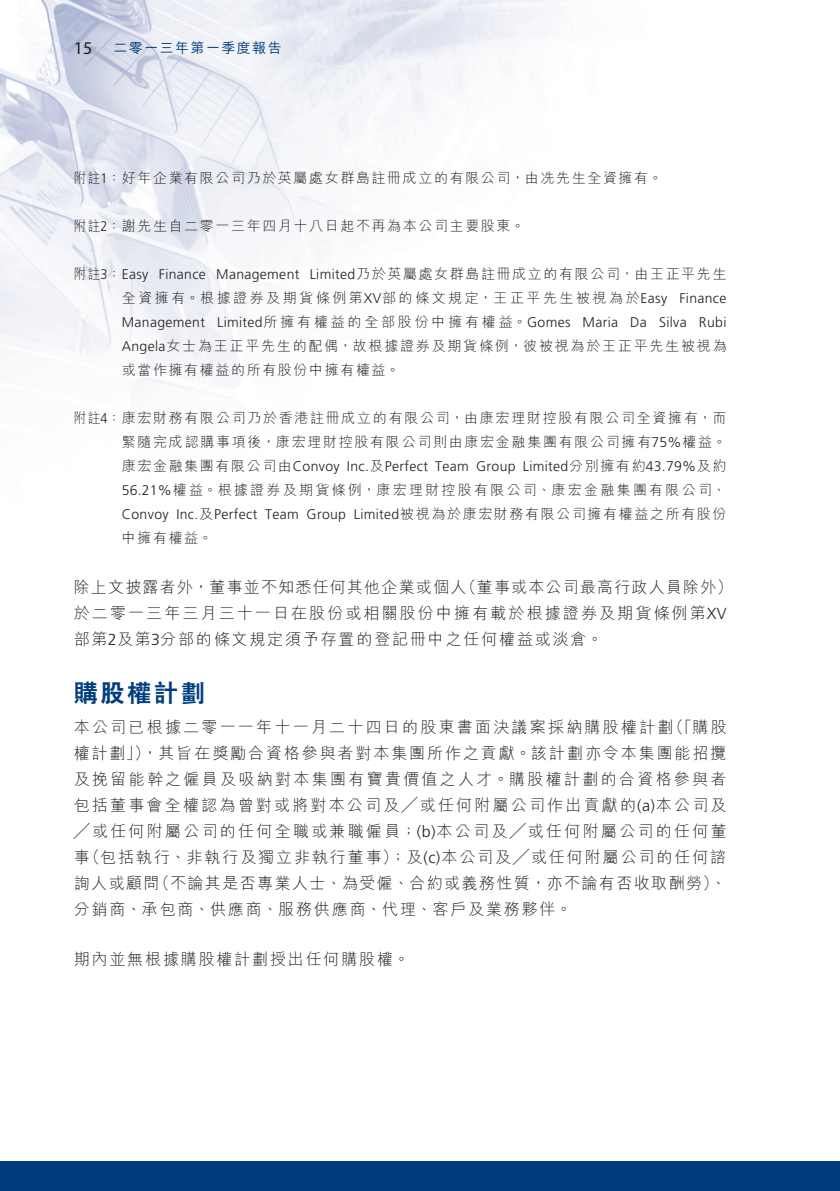
<style>
.page{position:relative;width:840px;height:1191px;background:#fff}
.page>*{position:absolute;margin:0;border:0;box-sizing:border-box;transform-origin:0 0}
._03_H1{font:800 24px "C Hei 2 HK";letter-spacing:.115em;color:#013d7d}
.t1{font:18px "Myriad Pro";color:#231f20}
._01_Body_Text{font:300 16px/26px "M Hei HK";letter-spacing:.12em;color:#231f20}
._01_Body_Text-2{font:300 16px/26px "M Hei HK";letter-spacing:.14em;color:#231f20}
._01_Body_Text-3{font:300 16px "M Hei HK";letter-spacing:.145em;color:#231f20}
._01_Body_Text-4{font:300 16px "M Hei HK";letter-spacing:.09em;color:#231f20}
._01_Body_Text-5{font:300 16px "M Hei HK";letter-spacing:.075em;color:#231f20}
._21_IN0__Note{font:300 14px/24px "M Hei HK";letter-spacing:.12em;color:#231f20;text-align:right;scale:.9 1}
._21_IN0__Note-2{font:300 14px/24px "M Hei HK";letter-spacing:.12em;color:#231f20}
._21_IN0__Note-3{font:300 14px/24px "Frutiger LT Std";letter-spacing:.025em;color:#231f20}
._21_IN0__Note-4{font:300 14px "M Hei HK";letter-spacing:.16em;color:#231f20}
._21_IN0__Note-5{font:300 14px "M Hei HK";letter-spacing:.18em;color:#231f20}
._21_IN0__Note-6{font:300 14px "M Hei HK";letter-spacing:.2em;color:#231f20}
.t2{font:500 14px "M Hei HK";letter-spacing:.1em;color:#013d7d}
._21_IN0__Note-7{font:300 14px "Frutiger LT Std";letter-spacing:.025em;color:#231f20;scale:.9 1}
.s1{font-family:"Frutiger LT Std"}
.s2{font-family:"M Hei HK"}
</style>
<div class="page">
<img style="left:0;top:0;width:560px;height:389px">
<div style="left:0;top:1161px;width:839px;height:30px;background:#013d7d"></div>
<p class="t1" style="left:74px;top:37px;width:20px">15</p>
<p class="t2" style="left:113px;top:38px;width:169px">二零一三年第一季度報告</p>
<p class="_21_IN0__Note" style="left:74px;top:165px;width:655px">附註<span class="s1">1</span>：好年企業有限公司乃於英屬處女群島註冊成立的有限公司，由冼先生全資擁有。</p>
<p class="_21_IN0__Note" style="left:74px;top:213px;width:502px">附註<span class="s1">2</span>：謝先生自二零一三年四月十八日起不再為本公司主要股東。</p>
<p class="_21_IN0__Note-2" style="left:309px;top:261px;width:418px"><span class="s1">Limited</span>乃於英屬處女群島註冊成立的有限公司，由王正平先生</p>
<p class="_21_IN0__Note-7" style="left:74px;top:266px;width:84px"><span class="s2">附註</span>3<span class="s2">：</span>Easy</p>
<p class="_21_IN0__Note-3" style="left:159px;top:262px;width:49px">Finance</p>
<p class="_21_IN0__Note-3" style="left:216px;top:262px;width:85px">Management</p>
<p class="_21_IN0__Note-5" style="left:122px;top:288px;width:546px">全資擁有。根據證券及期貨條例第<span class="s1">XV</span>部的條文規定，王正平先生被視為於<span class="s1">Easy</span></p>
<p class="_21_IN0__Note-3" style="left:679px;top:286px;width:49px">Finance</p>
<p class="_21_IN0__Note-6" style="left:217px;top:312px;width:354px"><span class="s1">Limited</span>所擁有權益的全部股份中擁有權益。<span class="s1">Gomes</span></p>
<p class="_21_IN0__Note-3" style="left:658px;top:310px;width:29px">Silva</p>
<p class="_21_IN0__Note-3" style="left:698px;top:310px;width:29px">Rubi</p>
<p class="_21_IN0__Note-3" style="left:582px;top:310px;width:37px">Maria</p>
<p class="_21_IN0__Note-2" style="left:122px;top:309px;width:606px"><span class="s1">Management<br>Angela</span>女士為王正平先生的配偶，故根據證券及期貨條例，彼被視為於王正平先生被視為或當作擁有權益的所有股份中擁有權益。</p>
<p class="_21_IN0__Note" style="left:74px;top:405px;width:726px">附註<span class="s1">4</span>：康宏財務有限公司乃於香港註冊成立的有限公司，由康宏理財控股有限公司全資擁有，而緊隨完成認購事項後，康宏理財控股有限公司則由康宏金融集團有限公司擁有<span class="s1">75%</span>權益。<br><span class="s1">Limited</span>分別擁有約<span class="s1">43.79%</span>及約</p>
<p class="_21_IN0__Note-3" style="left:630px;top:310px;width:18px">Da</p>
<p class="_21_IN0__Note-2" style="left:122px;top:453px;width:219px">康宏金融集團有限公司由<span class="s1">Convoy</span></p>
<p class="_21_IN0__Note-4" style="left:122px;top:480px;width:605px"><span class="s1">56.21%</span>權益。根據證券及期貨條例，康宏理財控股有限公司、康宏金融集團有限公司、</p>
<p class="_21_IN0__Note-2" style="left:353px;top:501px;width:374px"><span class="s1">Limited</span>被視為於康宏財務有限公司擁有權益之所有股份</p>
<p class="_21_IN0__Note-3" style="left:347px;top:454px;width:83px">Inc.<span class="s2">及</span>Perfect</p>
<p class="_21_IN0__Note-3" style="left:476px;top:454px;width:41px">Group</p>
<p class="_21_IN0__Note-3" style="left:435px;top:454px;width:35px">Team</p>
<p class="_21_IN0__Note-3" style="left:176px;top:502px;width:83px">Inc.<span class="s2">及</span>Perfect</p>
<p class="_21_IN0__Note-3" style="left:122px;top:502px;width:92px">Convoy<br><span class="s2">中擁有權益。</span></p>
<p class="_21_IN0__Note-3" style="left:306px;top:502px;width:41px">Group</p>
<p class="_21_IN0__Note-3" style="left:265px;top:502px;width:35px">Team</p>
<p class="_01_Body_Text-5" style="left:460px;top:575px;width:273px">（董事或本公司最高行政人員除外(</p>
<p class="_01_Body_Text" style="left:74px;top:573px;width:654px">除上文披露者外，董事並不知悉任何其他企業或個人<br>於二零一三年三月三十一日在股份或相關股份中擁有載於根據證券及期貨條例第<span class="s1">XV</span>部第<span class="s1">2</span>及第<span class="s1">3</span>分部的條文規定須予存置的登記冊中之任何權益或淡倉。</p>
<p class="_03_H1" style="left:74px;top:677px;width:132px">購股權計劃</p>
<p class="_01_Body_Text" style="left:667px;top:713px;width:60px">（「購股</p>
<p class="_01_Body_Text-2" style="left:142px;top:713px;width:585px;text-indent:-68px">本公司已根據二零一一年十一月二十四日的股東書面決議案採納購股權計劃<br>，其旨在獎勵合資格參與者對本集團所作之貢獻。該計劃亦令本集團能招攬</p>
<p class="_01_Body_Text" style="left:74px;top:739px;width:78px">權計劃」）</p>
<p class="_01_Body_Text-3" style="left:74px;top:767px;width:654px">及挽留能幹之僱員及吸納對本集團有寶貴價值之人才。購股權計劃的合資格參與者</p>
<p class="_01_Body_Text" style="left:74px;top:791px;width:654px">包括董事會全權認為曾對或將對本公司及╱或任何附屬公司作出貢獻的 <span class="s1">)a(</span> 本公司及</p>
<p class="_01_Body_Text-2" style="left:74px;top:817px;width:654px">╱或任何附屬公司的任何全職或兼職僱員；<span class="s1">( )b</span> 本公司及╱或任何附屬公司的任何董</p>
<p class="_01_Body_Text" style="left:84px;top:843px;width:643px">（包括執行、非執行及獨立非執行董事）；及 <span class="s1">)c(</span> 本公司及╱或任何附屬公司的任何諮</p>
<p class="_01_Body_Text" style="left:74px;top:843px;width:17px">事</p>
<p class="_01_Body_Text-4" style="left:154px;top:871px;width:574px">（不論其是否專業人士、為受僱、合約或義務性質，亦不論有否收取酬勞、(</p>
<p class="_01_Body_Text" style="left:74px;top:869px;width:499px">詢人或顧問<br>分銷商、承包商、供應商、服務供應商、代理、客戶及業務夥伴。</p>
<p class="_01_Body_Text" style="left:74px;top:945px;width:337px">期內並無根據購股權計劃授出任何購股權。</p>
</div>
